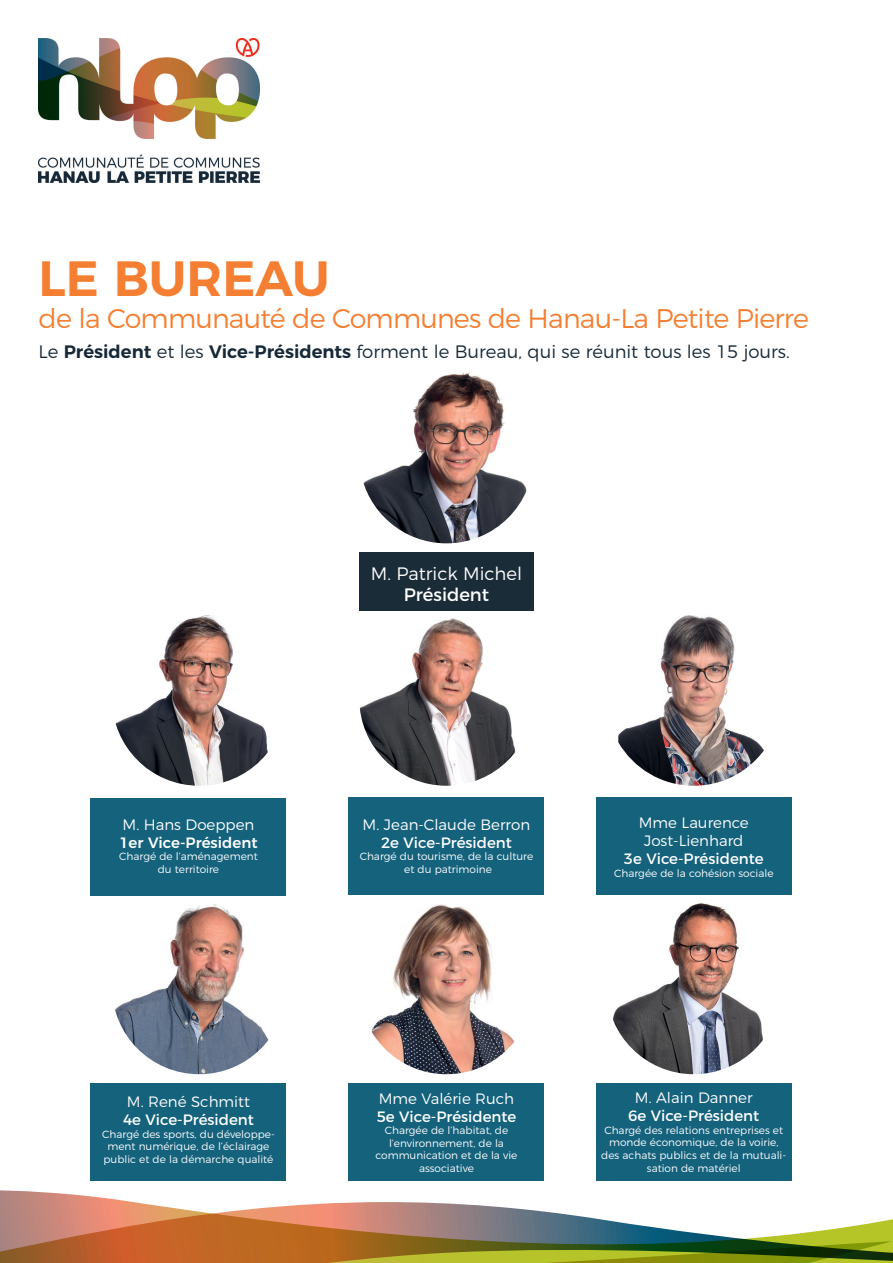
<style>
.page{position:relative;width:893px;height:1263px;background:#fff}
.page>*{position:absolute;margin:0;border:0;box-sizing:border-box;transform-origin:0 0}
.t1{font:600 49.5px "Montserrat";color:#f47f32}
.t2{font:300 27px "Montserrat";letter-spacing:-.03em;color:#f47f32}
.t3{font:300 18px "Montserrat";color:#172938}
.t4{font:300 18px "Montserrat";color:#fff}
.t5{font:18px "Montserrat";color:#fff}
.t6{font:300 15px/18px "Montserrat";color:#fff;text-align:center}
.t7{font:15px "Montserrat";color:#fff}
.t8{font:500 15px "Montserrat";color:#fff}
.t9{font:300 10.5px/12.6px "Montserrat";color:#fff;text-align:center}
.s1{font-weight:600}
</style>
<div class="page">
<div style="left:91px;top:798px;width:195px;height:98px;background:#15627d"></div>
<div style="left:349px;top:797px;width:195px;height:98px;background:#15627d"></div>
<div style="left:596px;top:797px;width:196px;height:98px;background:#15627d"></div>
<img style="left:38px;top:38px;width:221px;height:145px">
<img style="left:363px;top:372px;width:164px;height:171px">
<div style="left:359px;top:553px;width:175px;height:58px;background:#1b2c39"></div>
<img style="left:359px;top:618px;width:157px;height:168px">
<img style="left:371px;top:904px;width:144px;height:170px">
<div style="left:349px;top:1083px;width:195px;height:98px;background:#15627d"></div>
<img style="left:112px;top:611px;width:174px;height:175px;border-radius:87px">
<img style="left:115px;top:904px;width:154px;height:170px">
<div style="left:91px;top:1083px;width:195px;height:98px;background:#15627d"></div>
<img style="left:618px;top:615px;width:146px;height:171px">
<img style="left:613px;top:903px;width:150px;height:171px">
<div style="left:596px;top:1083px;width:196px;height:98px;background:#15627d"></div>
<svg style="left:0;top:1190px;width:893px;height:73px"></svg>
<h1 class="t1" style="left:38px;top:238px;width:293px">LE BUREAU</h1>
<h2 class="t2" style="left:38px;top:297px;width:772px">de la Communauté de Communes de Hanau-La Petite Pierre</h2>
<h3 class="t3" style="left:38px;top:338px;width:753px">Le <span class="s1">Président</span> et les <span class="s1">Vice-Présidents</span> forment le Bureau, qui se réunit tous les 15 jours.</h3>
<h3 class="t4" style="left:371px;top:559px;width:153px">M. Patrick Michel</h3>
<h3 class="t5" style="left:404px;top:581px;width:87px">Président</h3>
<h3 class="t6" style="left:123px;top:814px;width:133px">M. Hans Doeppen</h3>
<h3 class="t8" style="left:119px;top:830px;width:140px">1er Vice-Président</h3>
<p class="t9" style="left:119px;top:849px;width:140px">Chargé de l’aménagement du territoire</p>
<h3 class="t6" style="left:127px;top:1092px;width:125px">M. René Schmitt</h3>
<h3 class="t7" style="left:123px;top:1108px;width:132px">4e Vice-Président</h3>
<p class="t9" style="left:102px;top:1127px;width:174px">Chargé des sports, du développe&shy;ment numérique, de l’éclairage public et de la démarche qualité</p>
<h3 class="t6" style="left:363px;top:814px;width:169px">M. Jean-Claude Berron</h3>
<h3 class="t7" style="left:381px;top:830px;width:132px">2e Vice-Président</h3>
<p class="t9" style="left:360px;top:849px;width:175px">Chargé du tourisme, de la culture et du patrimoine</p>
<h3 class="t6" style="left:639px;top:812px;width:112px">Mme Laurence<br>Jost-Lienhard</h3>
<h3 class="t7" style="left:624px;top:847px;width:141px">3e Vice-Présidente</h3>
<p class="t9" style="left:614px;top:866px;width:161px">Chargée de la cohésion sociale</p>
<h3 class="t6" style="left:379px;top:1088px;width:137px">Mme Valérie Ruch</h3>
<h3 class="t7" style="left:377px;top:1104px;width:141px">5e Vice-Présidente</h3>
<p class="t9" style="left:376px;top:1123px;width:143px">Chargée de l’habitat, de l’environnement, de la communication et de la vie associative</p>
<h3 class="t6" style="left:635px;top:1087px;width:119px">M. Alain Danner</h3>
<h3 class="t7" style="left:628px;top:1104px;width:132px">6e Vice-Président</h3>
<p class="t9" style="left:601px;top:1123px;width:186px">Chargé des relations entreprises et monde économique, de la voirie, des achats publics et de la mutuali&shy;sation de matériel</p>
</div>
